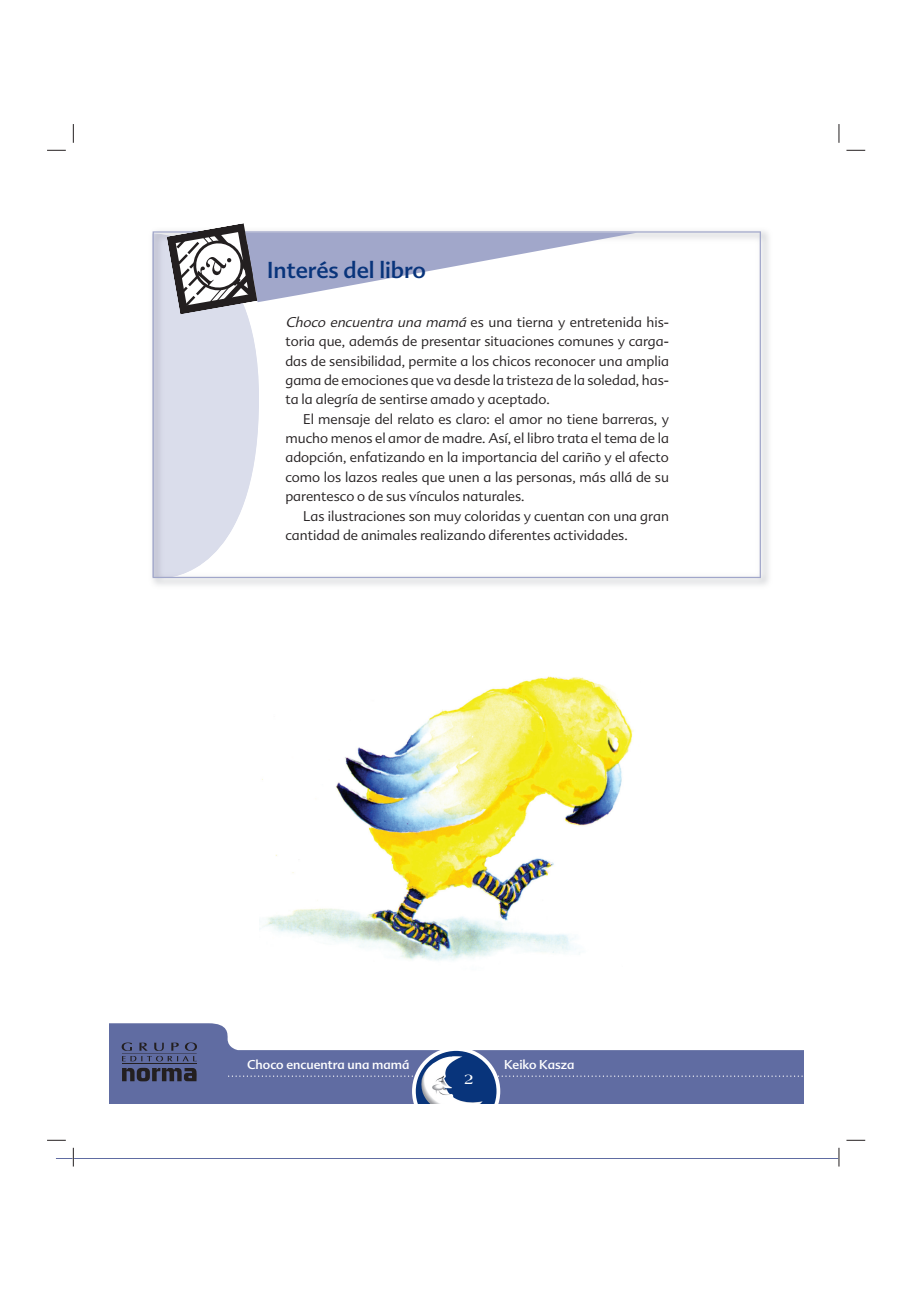
<style>
.page{position:relative;width:912px;height:1290px;background:#fff}
.page>*{position:absolute;margin:0;border:0;box-sizing:border-box;transform-origin:0 0}
.t1{font:22.5px "Advert";color:#08347b}
.t2{font:700 15px "Americana Std";color:#fff}
.t3{font:300 13.75px/19.4px "Advert";color:#231f20;text-align:justify}
.t4{font:12.5px "Advert";color:#fff}
.s1{font-style:italic}
</style>
<div class="page">
<div style="left:109px;top:1023px;width:122px;height:81px;background:#606ca2"></div>
<svg style="left:228px;top:1047px;width:576px;height:57px;background:#6a76a8"></svg>
<img style="left:420px;top:1056px;width:62px;height:48px">
<hr style="left:122px;top:1064px;width:74px;height:1px;background:#231f20">
<svg style="left:122px;top:1068px;width:74px;height:13px"></svg>
<svg style="left:122px;top:1043px;width:75px;height:18px"></svg>
<img style="left:760px;top:231px;width:9px;height:76px">
<div style="left:238px;top:307px;width:531px;height:278px;background:#ececee"></div>
<svg style="left:636px;top:231px;width:124px;height:347px"></svg>
<svg style="left:152px;top:223px;width:484px;height:359px"></svg>
<img style="left:260px;top:676px;width:374px;height:285px">
<svg style="left:47px;top:150px;width:19px;height:1px"></svg>
<svg style="left:846px;top:150px;width:19px;height:1px"></svg>
<svg style="left:47px;top:1140px;width:19px;height:1px"></svg>
<svg style="left:846px;top:1140px;width:19px;height:1px"></svg>
<svg style="left:72px;top:124px;width:2px;height:19px"></svg>
<svg style="left:72px;top:1148px;width:2px;height:19px"></svg>
<svg style="left:838px;top:124px;width:1px;height:19px"></svg>
<svg style="left:837px;top:1148px;width:2px;height:19px"></svg>
<h1 class="t1" style="left:267px;top:261px;width:160px">Interés del libro</h1>
<p class="t3" style="left:285px;top:314px;width:385px"><span class="s1">Choco encuentra una mamá</span> es una tierna y entretenida his&shy;toria que, además de presentar situaciones comunes y carga&shy;das de sensibilidad, permite a los chicos reconocer una amplia gama de emociones que va desde la tristeza de la soledad, has&shy;ta la alegría de sentirse amado y aceptado.</p>
<p class="t3" style="left:285px;top:410px;width:385px;text-indent:18px">El mensaje del relato es claro: el amor no tiene barreras, y mucho menos el amor de madre. Así, el libro trata el tema de la adopción, enfatizando en la importancia del cariño y el afecto como los lazos reales que unen a las personas, más allá de su parentesco o de sus vínculos naturales.</p>
<p class="t3" style="left:285px;top:507px;width:385px;text-indent:18px">Las ilustraciones son muy coloridas y cuentan con una gran cantidad de animales realizando diferentes actividades.</p>
<p class="t4" style="left:247px;top:1060px;width:164px">Choco encuentra una mamá</p>
<p class="t4" style="left:504px;top:1060px;width:72px">Keiko Kasza</p>
<p class="t2" style="left:464px;top:1074px;width:11px">2</p>
</div>
